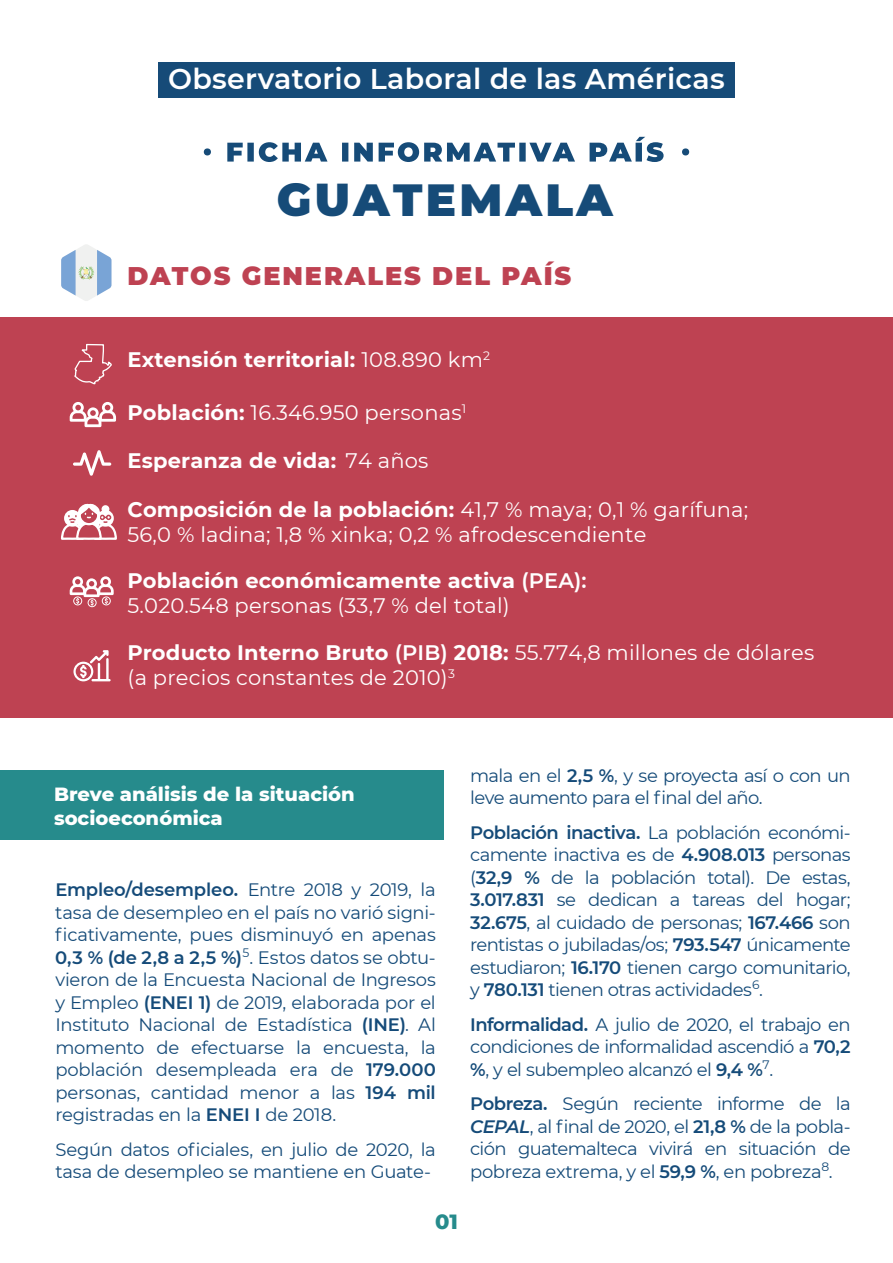
<style>
.page{position:relative;width:893px;height:1263px;background:#fff}
.page>*{position:absolute;margin:0;border:0;box-sizing:border-box;transform-origin:0 0}
.t1{font:900 45px "Montserrat";letter-spacing:.075em;color:#164b78}
.t2{font:600 28.5px "Montserrat";letter-spacing:.01em;color:#fff}
.t3{font:900 25.5px "Montserrat";letter-spacing:.075em;color:#be4252}
.t4{font:21px/25.2px "Montserrat";letter-spacing:.01em;color:#fff}
.t5{font:700 21px "Montserrat";letter-spacing:.01em;color:#fff}
.t6{font:800 21px "Montserrat";color:#268b8c}
.t7{font:800 19.5px/23.4px "Montserrat";color:#fff}
.t8{font:18px/22.5px "Montserrat";letter-spacing:-.025em;color:#154b79;text-align:justify}
.s1{font-weight:400}
.s2{font-weight:700}
.s3{font-weight:600}
.s4{font-weight:600;font-style:italic}
</style>
<div class="page">
<div style="left:0;top:317px;width:893px;height:401px;background:#be4252"></div>
<div style="left:158px;top:62px;width:577px;height:35px;background:#164b78"></div>
<div style="left:0;top:770px;width:443px;height:69px;background:#268b8c"></div>
<svg style="left:61px;top:504px;width:56px;height:36px"></svg>
<svg style="left:73px;top:450px;width:38px;height:26px"></svg>
<svg style="left:70px;top:402px;width:46px;height:25px"></svg>
<svg style="left:70px;top:576px;width:44px;height:31px"></svg>
<svg style="left:73px;top:650px;width:38px;height:31px"></svg>
<svg style="left:61px;top:244px;width:50px;height:57px"></svg>
<svg style="left:74px;top:343px;width:38px;height:42px"></svg>
<svg style="left:204px;top:137px;width:485px;height:25px"></svg>
<h2 class="t2" style="left:168px;top:59px;width:558px">Observatorio Laboral de las Américas</h2>
<h1 class="t1" style="left:277px;top:166px;width:338px">GUATEMALA</h1>
<h3 class="t3" style="left:128px;top:257px;width:445px">DATOS GENERALES DEL PAÍS</h3>
<p class="t5" style="left:128px;top:345px;width:364px">Extensión territorial: <span class="s1">108.890 km</span><sup>2</sup></p>
<p class="t4" style="left:128px;top:399px;width:340px"><span class="s2">Población:</span> 16.346.950 personas<sup>1</sup></p>
<p class="t5" style="left:128px;top:446px;width:302px">Esperanza de vida: <span class="s1">74 años</span></p>
<p class="t4" style="left:128px;top:496px;width:622px"><span class="s2">Composición de la población:</span> 41,7 % maya; 0,1 % garífuna;<br>56,0 % ladina; 1,8 % xinka; 0,2 % afrodescendiente</p>
<p class="t4" style="left:128px;top:567px;width:461px"><span class="s2">Población económicamente activa</span> <span class="s3">(PEA):<br></span>5.020.548 personas (33,7 % del total)</p>
<p class="t4" style="left:128px;top:639px;width:688px"><span class="s2">Producto Interno Bruto</span> <span class="s3">(PIB)</span> <span class="s2">2018:</span> 55.774,8 millones de dólares (a precios constantes de 2010)<sup>3</sup></p>
<p class="t7" style="left:54px;top:781px;width:302px">Breve análisis de la situación socioeconómica</p>
<p class="t8" style="left:55px;top:878px;width:382px"><span class="s3">Empleo/desempleo.</span> Entre 2018 y 2019, la tasa de desempleo en el país no varió signi&shy;ficativamente, pues disminuyó en apenas <span class="s3">0,3 % (de 2,8 a 2,5 %)</span><sup>5</sup>. Estos datos se obtu&shy;vieron de la Encuesta Nacional de Ingresos y Empleo <span class="s3">(ENEI 1)</span> de 2019, elaborada por el Instituto Nacional de Estadística <span class="s3">(INE)</span>. Al momento de efectuarse la encuesta, la población desempleada era de <span class="s3">179.000 </span>personas, cantidad menor a las <span class="s3">194 mil </span>registradas en la <span class="s3">ENEI I</span> de 2018.</p>
<p class="t8" style="left:55px;top:1137px;width:382px">Según datos oficiales, en julio de 2020, la tasa de desempleo se mantiene en Guate-</p>
<p class="t6" style="left:435px;top:1206px;width:24px">01</p>
<p class="t8" style="left:470px;top:763px;width:382px">mala en el <span class="s3">2,5 %</span>, y se proyecta así o con un leve aumento para el final del año.</p>
<p class="t8" style="left:470px;top:820px;width:382px"><span class="s3">Población inactiva.</span> La población económi&shy;camente inactiva es de <span class="s3">4.908.013</span> personas (<span class="s3">32,9 %</span> de la población total). De estas, <span class="s3">3.017.831</span> se dedican a tareas del hogar; <span class="s3">32.675</span>, al cuidado de personas; <span class="s3">167.466</span> son rentistas o jubiladas/os; <span class="s3">793.547</span> únicamente estudiaron; <span class="s3">16.170</span> tienen cargo comunitario, y <span class="s3">780.131</span> tienen otras actividades<sup>6</sup>.</p>
<p class="t8" style="left:470px;top:1012px;width:382px"><span class="s3">Informalidad.</span> A julio de 2020, el trabajo en condiciones de informalidad ascendió a <span class="s3">70,2 %</span>, y el subempleo alcanzó el <span class="s3">9,4 %</span><sup>7</sup>.</p>
<p class="t8" style="left:470px;top:1092px;width:382px"><span class="s3">Pobreza.</span> Según reciente informe de la <span class="s4">CEPAL</span>, al final de 2020, el <span class="s3">21,8 %</span> de la pobla&shy;ción guatemalteca vivirá en situación de pobreza extrema, y el <span class="s3">59,9 %</span>, en pobreza<sup>8</sup>.</p>
</div>
